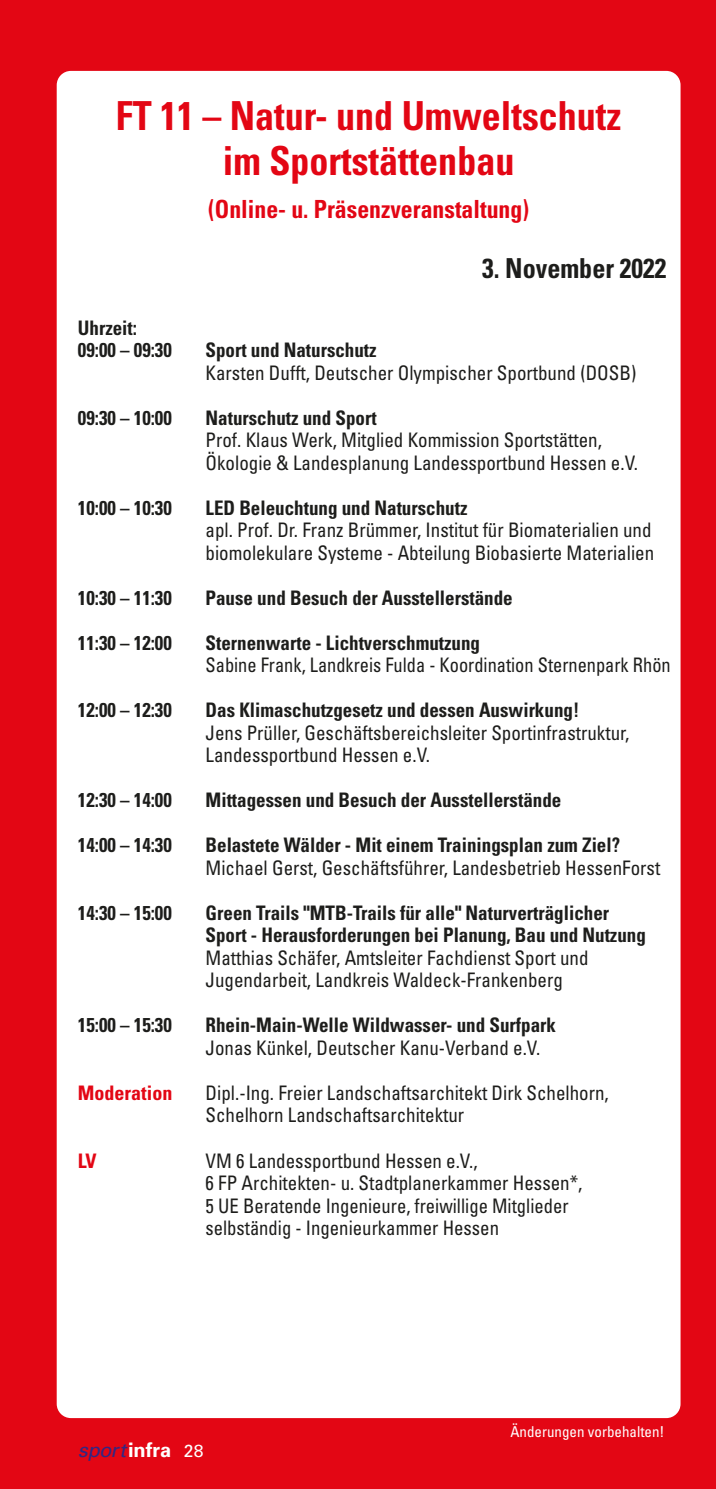
<style>
.page{position:relative;width:716px;height:1489px;background:#fff}
.page>*{position:absolute;margin:0;border:0;box-sizing:border-box;transform-origin:0 0}
.t1{font:700 condensed 40px/45px "Univers";color:#e30614;text-align:center;scale:.95 1}
.t2{font:700 condensed 27.5px "Univers";color:#1d1d1b;scale:.95 1}
.t3{font:700 condensed 25px "Univers";color:#e30614;scale:.95 1}
.t4{font:condensed 20px/22.5px "Univers";color:#1d1d1b;scale:.95 1}
.t5{font:700 condensed 20px/22.5px "Univers";color:#1d1d1b;scale:.95 1}
.t6{font:condensed 20px "Univers";color:#1d1d1b;scale:.92 1}
.t7{font:italic 20px "Univers";letter-spacing:-.03em;color:#312783}
.t8{font:700 condensed 20px "Univers";color:#e30614}
.t9{font:condensed 15px "Univers";color:#fff}
.s1{font-weight:700;font-style:normal;color:#fff}
.s2{font-style:normal;font-size:17.5px;color:#fff}
</style>
<div class="page">
<div style="left:0;top:0;width:716px;height:1488px;background:#e30614"></div>
<div style="left:57px;top:71px;width:623px;height:1346px;background:#fff;border-radius:14px"></div>
<h1 class="t1" style="left:116px;top:93px;width:533px">FT 11 – Natur- und Umweltschutz im Sportstättenbau</h1>
<p class="t3" style="left:208px;top:193px;width:339px">(Online- u. Präsenzveranstaltung)</p>
<h2 class="t2" style="left:482px;top:251px;width:195px">3. November 2022</h2>
<p class="t5" style="left:78px;top:316px;width:100px">Uhrzeit:<br>09:00 – 09:30</p>
<p class="t5" style="left:206px;top:338px;width:181px">Sport und Naturschutz</p>
<p class="t4" style="left:206px;top:360px;width:455px">Karsten Dufft, Deutscher Olympischer Sportbund (DOSB)</p>
<p class="t5" style="left:78px;top:406px;width:100px">09:30 – 10:00</p>
<p class="t5" style="left:206px;top:406px;width:182px">Naturschutz und Sport</p>
<p class="t4" style="left:206px;top:428px;width:457px">Prof. Klaus Werk, Mitglied Kommission Sportstätten,<br>Ökologie &amp; Landesplanung Landessportbund Hessen e.V.</p>
<p class="t5" style="left:78px;top:496px;width:100px">10:00 – 10:30</p>
<p class="t5" style="left:206px;top:496px;width:277px">LED Beleuchtung und Naturschutz</p>
<p class="t4" style="left:206px;top:518px;width:474px">apl. Prof. Dr. Franz Brümmer, Institut für Biomaterialien und biomolekulare Systeme - Abteilung Biobasierte Materialien</p>
<p class="t5" style="left:78px;top:586px;width:100px">10:30 – 11:30</p>
<p class="t5" style="left:206px;top:586px;width:325px">Pause und Besuch der Ausstellerstände</p>
<p class="t5" style="left:78px;top:631px;width:100px">11:30 – 12:00</p>
<p class="t5" style="left:206px;top:631px;width:290px">Sternenwarte - Lichtverschmutzung</p>
<p class="t6" style="left:206px;top:652px;width:507px">Sabine Frank, Landkreis Fulda - Koordination Sternenpark Rhön</p>
<p class="t5" style="left:78px;top:698px;width:100px">12:00 – 12:30</p>
<p class="t5" style="left:206px;top:698px;width:395px">Das Klimaschutzgesetz und dessen Auswirkung!</p>
<p class="t4" style="left:206px;top:720px;width:447px">Jens Prüller, Geschäftsbereichsleiter Sportinfrastruktur,<br>Landessportbund Hessen e.V.</p>
<p class="t5" style="left:78px;top:788px;width:100px">12:30 – 14:00</p>
<p class="t5" style="left:206px;top:788px;width:376px">Mittagessen und Besuch der Ausstellerstände</p>
<p class="t5" style="left:78px;top:833px;width:100px">14:00 – 14:30</p>
<p class="t5" style="left:206px;top:833px;width:438px">Belastete Wälder - Mit einem Trainingsplan zum Ziel?</p>
<p class="t4" style="left:206px;top:855px;width:480px">Michael Gerst, Geschäftsführer, Landesbetrieb HessenForst</p>
<p class="t5" style="left:78px;top:901px;width:100px">14:30 – 15:00</p>
<p class="t5" style="left:206px;top:901px;width:465px">Green Trails "MTB-Trails für alle" Naturverträglicher<br>Sport - Herausforderungen bei Planung, Bau und Nutzung</p>
<p class="t4" style="left:206px;top:945px;width:404px">Matthias Schäfer, Amtsleiter Fachdienst Sport und<br>Jugendarbeit, Landkreis Waldeck-Frankenberg</p>
<p class="t5" style="left:78px;top:1013px;width:100px">15:00 – 15:30</p>
<p class="t5" style="left:206px;top:1013px;width:370px">Rhein-Main-Welle Wildwasser- und Surfpark</p>
<p class="t4" style="left:206px;top:1035px;width:354px">Jonas Künkel, Deutscher Kanu-Verband e.V.</p>
<p class="t8" style="left:78px;top:1080px;width:96px">Moderation</p>
<p class="t4" style="left:206px;top:1080px;width:426px">Dipl.-Ing. Freier Landschaftsarchitekt Dirk Schelhorn,<br>Schelhorn Landschaftsarchitektur</p>
<p class="t8" style="left:78px;top:1147px;width:20px">LV</p>
<p class="t4" style="left:206px;top:1148px;width:398px">VM 6 Landessportbund Hessen e.V.,<br>6 FP Architekten- u. Stadtplanerkammer Hessen*, 5 UE Beratende Ingenieure, freiwillige Mitglieder selbständig - Ingenieurkammer Hessen</p>
<p class="t7" style="left:78px;top:1438px;width:127px">sport<span class="s1">infra</span> <span class="s2">28</span></p>
<p class="t9" style="left:510px;top:1422px;width:156px">Änderungen vorbehalten!</p>
</div>
